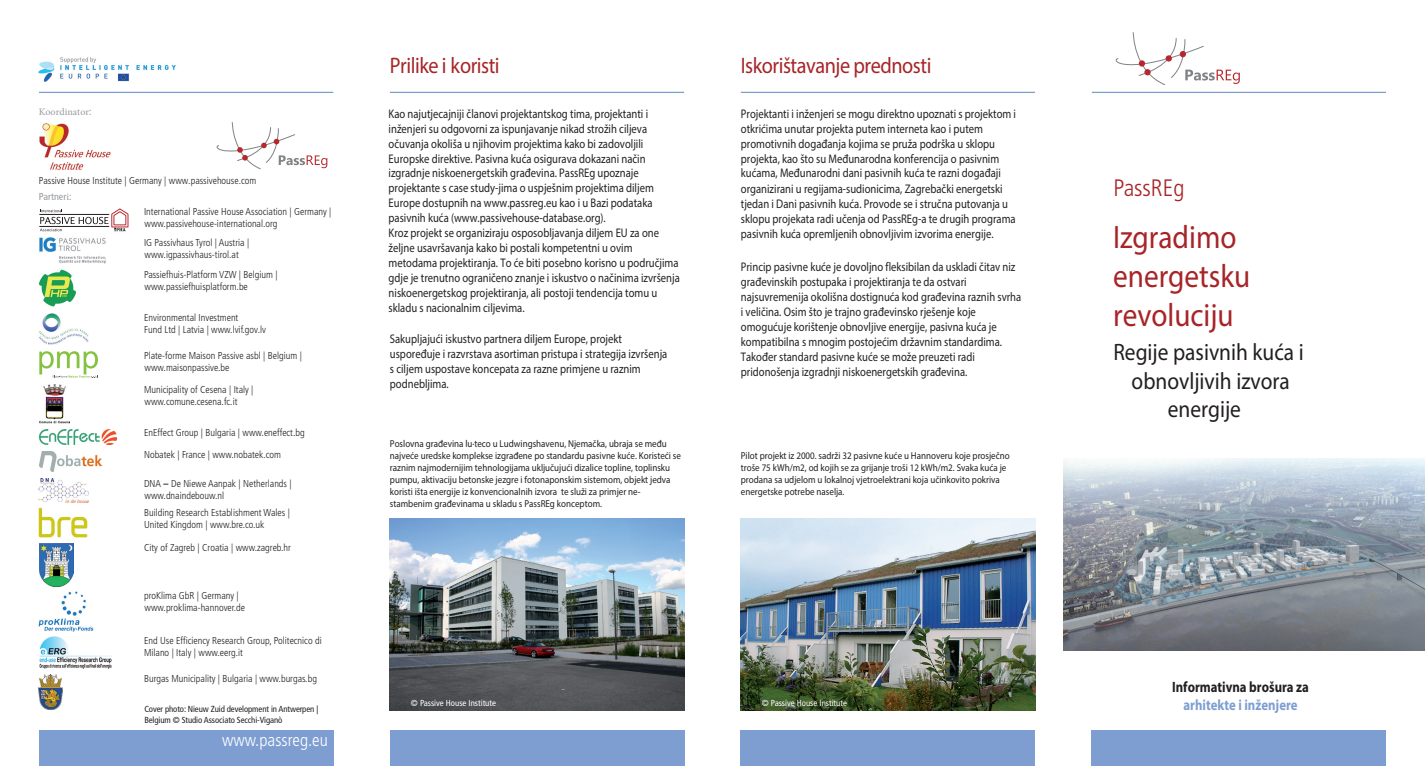
<style>
.page{position:relative;width:1425px;height:766px;background:#fff}
.page>*{position:absolute;margin:0;border:0;box-sizing:border-box;transform-origin:0 0}
.t1{font:32.5px/39px "Myriad Pro";color:#a72427;scale:.9 1}
.t2{font:23.75px/28.5px "Myriad Pro";color:#231f20;text-align:center;scale:.9 1}
.t3{font:300 condensed 23.75px "Frutiger";color:#a72427}
.t4{font:22.5px "Myriad Pro";letter-spacing:-.02em;color:#a72427;scale:.9 1}
.t5{font:300 condensed 17.5px "Frutiger";color:#fff}
.t6{font:700 15px "Myriad Pro";color:#231f20;scale:.85 1}
.t7{font:700 15px "Myriad Pro";color:#7e9ed2;scale:.85 1}
.t8{font:12.5px/15px "Myriad Pro";color:#231f20;scale:.85 1}
.t9{font:300 condensed 10px/12px "Frutiger";color:#231f20}
.t10{font:10px/12px "Myriad Pro";color:#231f20;scale:.9 1}
.t11{font:10px "Minion Pro";color:#959b9f}
.t12{font:condensed 8.75px/10.5px "Frutiger";letter-spacing:-.01em;color:#231f20}
.t13{font:condensed 8.75px "Frutiger";color:#fff}
.s1{font-family:"Frutiger";font-stretch:condensed}
.s2{font-weight:400;color:#959b9f}
.s3{font-family:"Minion Pro";font-weight:400;font-stretch:normal;color:#959b9f}
.s4{font-weight:700}
</style>
<div class="page">
<hr style="left:39px;top:92px;width:294px;height:1px;background:#7e9ed2">
<hr style="left:390px;top:92px;width:294px;height:1px;background:#7e9ed2">
<hr style="left:1091px;top:92px;width:294px;height:1px;background:#7e9ed2">
<hr style="left:741px;top:92px;width:294px;height:1px;background:#7e9ed2">
<div style="left:39px;top:730px;width:294px;height:35px;background:#7e9ed2"></div>
<div style="left:390px;top:730px;width:294px;height:35px;background:#7e9ed2"></div>
<div style="left:741px;top:730px;width:294px;height:35px;background:#7e9ed2"></div>
<div style="left:1091px;top:730px;width:294px;height:35px;background:#7e9ed2"></div>
<img style="left:1063px;top:458px;width:361px;height:192px">
<img style="left:39px;top:507px;width:48px;height:30px">
<img style="left:39px;top:543px;width:35px;height:43px">
<img style="left:39px;top:636px;width:72px;height:32px">
<img style="left:39px;top:237px;width:67px;height:26px">
<img style="left:39px;top:313px;width:50px;height:31px">
<img style="left:39px;top:384px;width:31px;height:39px">
<img style="left:39px;top:451px;width:63px;height:20px">
<img style="left:39px;top:123px;width:72px;height:47px">
<img style="left:39px;top:269px;width:38px;height:38px">
<img style="left:39px;top:591px;width:54px;height:40px">
<img style="left:39px;top:429px;width:77px;height:15px">
<img style="left:39px;top:674px;width:24px;height:35px">
<svg style="left:40px;top:208px;width:89px;height:23px"></svg>
<hr style="left:39px;top:226px;width:70px;height:1px;background:#231f20">
<hr style="left:39px;top:214px;width:70px;height:1px;background:#231f20">
<svg style="left:39px;top:351px;width:59px;height:27px"></svg>
<svg style="left:216px;top:122px;width:111px;height:48px"></svg>
<img style="left:39px;top:57px;width:137px;height:25px">
<img style="left:39px;top:478px;width:49px;height:24px">
<svg style="left:1115px;top:32px;width:124px;height:53px"></svg>
<div style="left:1165px;top:55px;width:6px;height:7px;background:#b7282e;border-radius:50%"></div>
<div style="left:1179px;top:51px;width:7px;height:6px;background:#b7282e;border-radius:50%"></div>
<img style="left:741px;top:518px;width:294px;height:192px">
<img style="left:390px;top:518px;width:294px;height:192px">
<p class="t11" style="left:39px;top:105px;width:54px">Koordinator<span class="s1">:</span></p>
<p class="t9" style="left:39px;top:172px;width:219px;line-height:16.6px">Passive House Institute | Germany | www.passivehouse.com<br><span class="s2">Partner</span><span class="s3">i</span><span class="s2">:</span></p>
<p class="t9" style="left:144px;top:206px;width:189px">International Passive House Association | Germany | www.passivehouse-international.org</p>
<p class="t9" style="left:144px;top:236px;width:107px">IG Passivhaus Tyrol | Austria | www.igpassivhaus-tirol.at</p>
<p class="t9" style="left:144px;top:269px;width:135px">Passiefhuis-Platform VZW | Belgium | www.passiefhuisplatform.be</p>
<p class="t9" style="left:144px;top:311px;width:123px">Environmental Investment<br>Fund Ltd | Latvia | www.lvif.gov.lv</p>
<p class="t9" style="left:144px;top:349px;width:159px">Plate-forme Maison Passive asbl | Belgium | www.maisonpassive.be</p>
<p class="t9" style="left:144px;top:384px;width:111px">Municipality of Cesena | Italy | www.comune.cesena.fc.it</p>
<p class="t9" style="left:144px;top:427px;width:162px">EnEffect Group | Bulgaria | www.eneffect.bg</p>
<p class="t9" style="left:144px;top:449px;width:138px">Nobatek | France | www.nobatek.com</p>
<p class="t9" style="left:144px;top:477px;width:149px">DNA <span class="s4">–</span> De Niewe Aanpak | Netherlands | www.dnaindebouw.nl</p>
<p class="t9" style="left:144px;top:506px;width:147px">Building Research Establishment Wales |<br>United Kingdom | www.bre.co.uk</p>
<p class="t9" style="left:144px;top:542px;width:148px">City of Zagreb | Croatia | www.zagreb.hr</p>
<p class="t9" style="left:144px;top:589px;width:102px">proKlima GbR | Germany | www.proklima-hannover.de</p>
<p class="t9" style="left:144px;top:635px;width:179px">End Use Efficiency Research Group, Politecnico di<br>Milano | Italy | www.eerg.it</p>
<p class="t9" style="left:144px;top:672px;width:174px">Burgas Municipality | Bulgaria | www.burgas.bg</p>
<p class="t12" style="left:144px;top:703px;width:175px">Cover photo: Nieuw Zuid development in Antwerpen |<br>Belgium © Studio Associato Secchi-Viganò</p>
<h3 class="t5" style="left:222px;top:730px;width:107px">www.passreg.eu</h3>
<h3 class="t4" style="left:390px;top:51px;width:123px">Prilike i koristi</h3>
<p class="t8" style="left:388px;top:106px;width:344px">Kao najutjecajniji članovi projektantskog tima, projektanti i inženjeri su odgovorni za ispunjavanje nikad strožih ciljeva očuvanja okoliša u njihovim projektima kako bi zadovoljili Europske direktive. Pasivna kuća osigurava dokazani način izgradnje niskoenergetskih građevina. PassREg upoznaje projektante s case study-jima o uspješnim projektima diljem Europe dostupnih na www.passreg.eu kao i u Bazi podataka pasivnih kuća (www.passivehouse-database.org).<br>Kroz projekt se organiziraju osposobljavanja diljem EU za one željne usavršavanja kako bi postali kompetentni u ovim metodama projektiranja. To će biti posebno korisno u područjima gdje je trenutno ograničeno znanje i iskustvo o načinima izvršenja niskoenergetskog projektiranja, ali postoji tendencija tomu u skladu s nacionalnim ciljevima.</p>
<p class="t8" style="left:390px;top:331px;width:328px">Sakupljajući iskustvo partnera diljem Europe, projekt uspoređuje i razvrstava asortiman pristupa i strategija izvršenja s ciljem uspostave koncepata za razne primjene u raznim podnebljima.</p>
<p class="t10" style="left:390px;top:437px;width:325px">Poslovna građevina lu∙teco u Ludwingshavenu, Njemačka, ubraja se među najveće uredske komplekse izgrađene po standardu pasivne kuće. Koristeći se raznim najmodernijim tehnologijama uključujući dizalice topline, toplinsku pumpu, aktivaciju betonske jezgre i fotonaponskim sistemom, objekt jedva koristi išta energije iz konvencionalnih izvora te služi za primjer ne&shy;stambenim građevinama u skladu s PassREg konceptom.</p>
<h3 class="t4" style="left:741px;top:51px;width:213px">Iskorištavanje prednosti</h3>
<p class="t8" style="left:741px;top:106px;width:325px">Projektanti i inženjeri se mogu direktno upoznati s projektom i otkrićima unutar projekta putem interneta kao i putem promotivnih događanja kojima se pruža podrška u sklopu projekta, kao što su Međunarodna konferencija o pasivnim kućama, Međunarodni dani pasivnih kuća te razni događaji organizirani u regijama-sudionicima, Zagrebački energetski tjedan i Dani pasivnih kuća. Provode se i stručna putovanja u sklopu projekata radi učenja od PassREg-a te drugih programa pasivnih kuća opremljenih obnovljivim izvorima energije.</p>
<p class="t8" style="left:741px;top:259px;width:331px">Princip pasivne kuće je dovoljno fleksibilan da uskladi čitav niz građevinskih postupaka i projektiranja te da ostvari najsuvremenija okolišna dostignuća kod građevina raznih svrha i veličina. Osim što je trajno građevinsko rješenje koje omogućuje korištenje obnovljive energije, pasivna kuća je kompatibilna s mnogim postojećim državnim standardima.<br>Također standard pasivne kuće se može preuzeti radi pridonošenja izgradnji niskoenergetskih građevina.</p>
<p class="t10" style="left:741px;top:449px;width:300px">Pilot projekt iz 2000. sadrži 32 pasivne kuće u Hannoveru koje prosječno troše 75 kWh/m2, od kojih se za grijanje troši 12 kWh/m2. Svaka kuća je prodana sa udjelom u lokalnoj vjetroelektrani koja učinkovito pokriva energetske potrebe naselja.</p>
<p class="t13" style="left:411px;top:697px;width:87px">© Passive House Institute</p>
<p class="t13" style="left:762px;top:697px;width:87px">© Passive House Institute</p>
<h2 class="t3" style="left:1113px;top:174px;width:72px">PassREg</h2>
<h1 class="t1" style="left:1113px;top:217px;width:154px">Izgradimo energetsku revoluciju</h1>
<h2 class="t2" style="left:1113px;top:337px;width:213px">Regije pasivnih kuća i obnovljivih izvora energije</h2>
<p class="t6" style="left:1172px;top:677px;width:162px">Informativna brošura za</p>
<p class="t7" style="left:1183px;top:694px;width:136px">arhitekte i inženjere</p>
</div>
